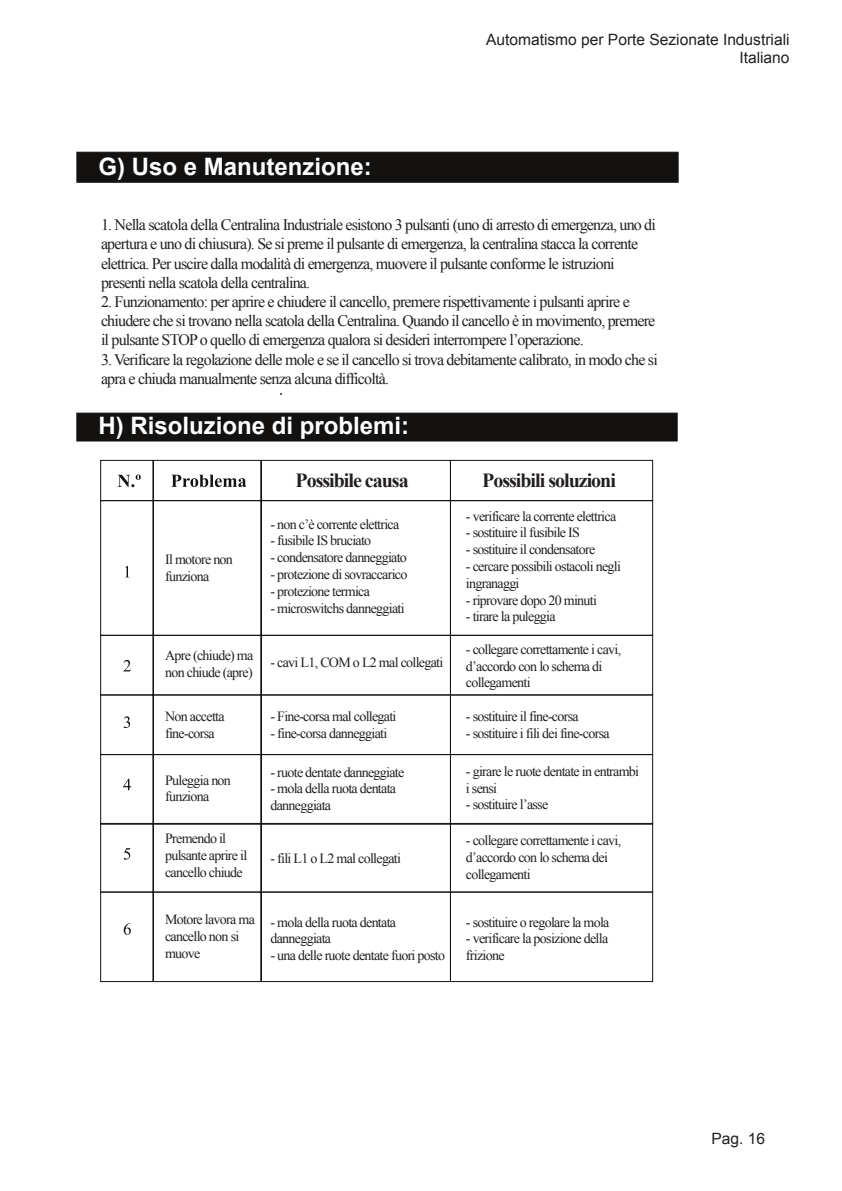
<style>
.page{position:relative;width:842px;height:1191px;background:#fff}
.page>*{position:absolute;margin:0;border:0;box-sizing:border-box;transform-origin:0 0}
.t1{font:700 24px "Arial";color:#fff}
.t2{font:700 20px "Times New Roman";letter-spacing:-.05em;color:#231f20}
.t3{font:16px/19.2px "Times New Roman";letter-spacing:-.05em;color:#231f20}
.t4{font:15.6px/18.6px "Arial";color:#231f20;text-align:right}
.t5{font:14px/16.8px "Times New Roman";letter-spacing:-.05em;color:#231f20}
</style>
<div class="page">
<svg style="left:100px;top:501px;width:553px;height:133px"></svg>
<div style="left:77px;top:413px;width:600px;height:28px;background:#131211"></div>
<svg style="left:100px;top:893px;width:553px;height:89px"></svg>
<svg style="left:125px;top:566px;width:4px;height:11px"></svg>
<svg style="left:100px;top:634px;width:553px;height:259px"></svg>
<svg style="left:124px;top:923px;width:7px;height:12px"></svg>
<div style="left:77px;top:152px;width:601px;height:30px;background:#131211;border:1px solid #131211"></div>
<svg style="left:100px;top:459px;width:553px;height:42px"></svg>
<h1 class="t1" style="left:98px;top:150px;width:275px">G) Uso e Manutenzione:</h1>
<p class="t4" style="left:486px;top:30px;width:305px">Automatismo per Porte Sezionate Industriali<br>Italiano</p>
<p class="t3" style="left:101px;top:215px;width:556px">1. Nella scatola della Centralina Industriale esistono 3 pulsanti (uno di arresto di emergenza, uno di apertura e uno di chiusura). Se si preme il pulsante di emergenza, la centralina stacca la corrente elettrica. Per uscire dalla modalità di emergenza, muovere il pulsante conforme le istruzioni presenti nella scatola della centralina.</p>
<p class="t3" style="left:101px;top:292px;width:556px">2. Funzionamento: per aprire e chiudere il cancello, premere rispettivamente i pulsanti aprire e chiudere che si trovano nella scatola della Centralina. Quando il cancello è in movimento, premere il pulsante STOP o quello di emergenza qualora si desideri interrompere l’operazione.</p>
<p class="t3" style="left:101px;top:349px;width:558px">3. Verificare la regolazione delle mole e se il cancello si trova debitamente calibrato, in modo che si apra e chiuda manualmente senza alcuna difficoltà.</p>
<h1 class="t1" style="left:98px;top:410px;width:312px">H) Risoluzione di problemi:</h1>
<p class="t5" style="left:165px;top:551px;width:69px">Il motore non funziona</p>
<p class="t5" style="left:165px;top:646px;width:90px">Apre (chiude) ma non chiude (apre)</p>
<p class="t5" style="left:165px;top:707px;width:61px">Non accetta fine-corsa</p>
<p class="t5" style="left:165px;top:771px;width:67px">Puleggia non funziona</p>
<p class="t5" style="left:165px;top:830px;width:84px">Premendo il pulsante aprire il cancello chiude</p>
<p class="t5" style="left:165px;top:911px;width:91px">Motore lavora ma cancello non si muove</p>
<h2 class="t2" style="left:295px;top:466px;width:115px">Possibile causa</h2>
<h2 class="t2" style="left:482px;top:466px;width:135px">Possibili soluzioni</h2>
<p class="t5" style="left:270px;top:515px;width:130px">- non c’è corrente elettrica</p>
<p class="t5" style="left:270px;top:532px;width:102px">- fusibile IS bruciato</p>
<p class="t5" style="left:270px;top:549px;width:138px">- condensatore danneggiato</p>
<p class="t5" style="left:270px;top:565px;width:138px">- protezione di sovraccarico</p>
<p class="t5" style="left:270px;top:582px;width:101px">- protezione termica</p>
<p class="t5" style="left:270px;top:599px;width:136px">- microswitchs danneggiati</p>
<p class="t5" style="left:270px;top:654px;width:174px">- cavi L1, COM o L2 mal collegati</p>
<p class="t5" style="left:270px;top:707px;width:127px">- Fine-corsa mal collegati</p>
<p class="t5" style="left:270px;top:724px;width:118px">- fine-corsa danneggiati</p>
<p class="t5" style="left:270px;top:763px;width:135px">- ruote dentate danneggiate</p>
<p class="t5" style="left:270px;top:780px;width:127px">- mola della ruota dentata danneggiata</p>
<p class="t5" style="left:270px;top:850px;width:132px">- fili L1 o L2 mal collegati</p>
<p class="t5" style="left:270px;top:913px;width:127px">- mola della ruota dentata danneggiata</p>
<p class="t5" style="left:270px;top:946px;width:176px">- una delle ruote dentate fuori posto</p>
<p class="t5" style="left:466px;top:507px;width:152px">- verificare la corrente elettrica</p>
<p class="t5" style="left:466px;top:524px;width:116px">- sostituire il fusibile IS</p>
<p class="t5" style="left:466px;top:541px;width:131px">- sostituire il condensatore</p>
<p class="t5" style="left:466px;top:557px;width:156px">- cercare possibili ostacoli negli ingranaggi</p>
<p class="t5" style="left:466px;top:591px;width:133px">- riprovare dopo 20 minuti</p>
<p class="t5" style="left:466px;top:608px;width:91px">- tirare la puleggia</p>
<p class="t5" style="left:466px;top:640px;width:157px">- collegare correttamente i cavi, d’accordo con lo schema di collegamenti</p>
<p class="t5" style="left:466px;top:707px;width:114px">- sostituire il fine-corsa</p>
<p class="t5" style="left:466px;top:724px;width:145px">- sostituire i fili dei fine-corsa</p>
<p class="t5" style="left:466px;top:762px;width:175px">- girare le ruote dentate in entrambi i sensi</p>
<p class="t5" style="left:466px;top:796px;width:84px">- sostituire l’asse</p>
<p class="t5" style="left:466px;top:832px;width:157px">- collegare correttamente i cavi, d’accordo con lo schema dei collegamenti</p>
<p class="t5" style="left:466px;top:913px;width:145px">- sostituire o regolare la mola</p>
<p class="t5" style="left:466px;top:930px;width:144px">- verificare la posizione della frizione</p>
<p class="t4" style="left:711px;top:1129px;width:55px">Pag. 16</p>
</div>
